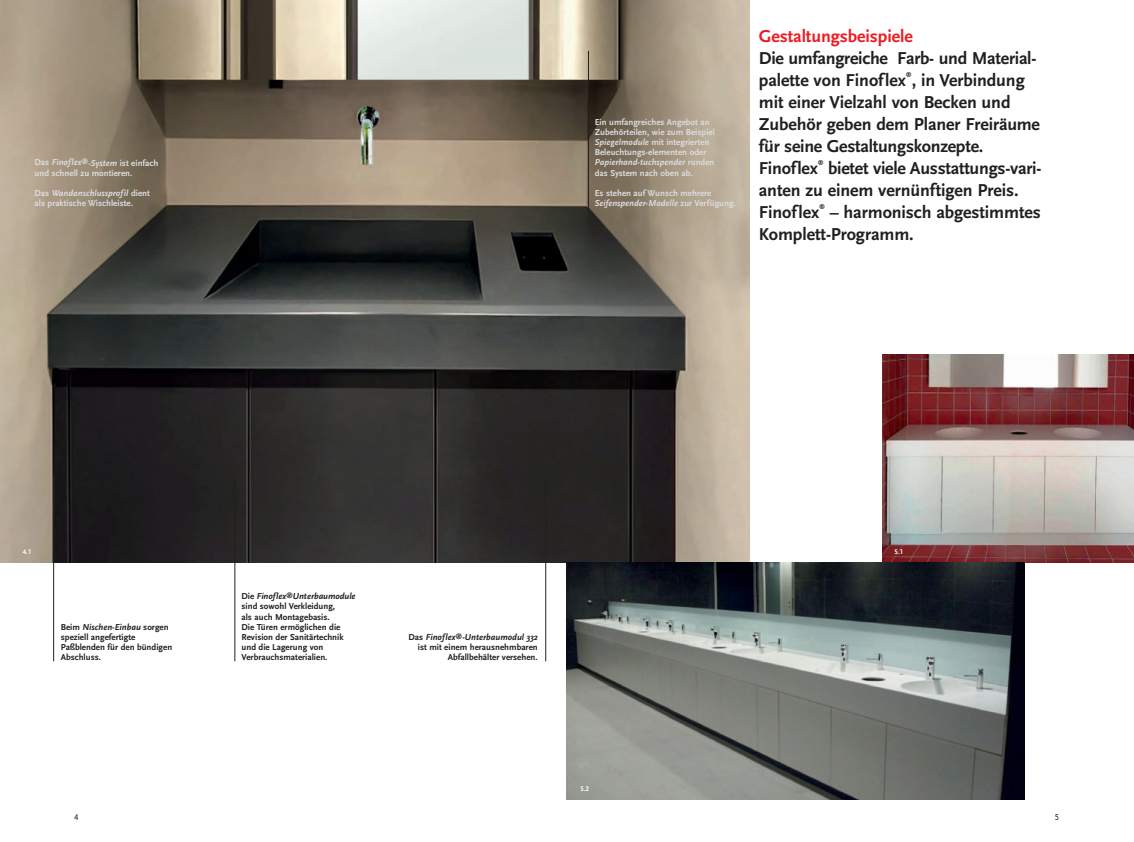
<style>
.page{position:relative;width:1134px;height:842px;background:#fff}
.page>*{position:absolute;margin:0;border:0;box-sizing:border-box;transform-origin:0 0}
.t1{font:700 18px/22px "Scala Sans Pro";letter-spacing:-.005em;color:#221f1f}
.t2{font:700 18px "Scala Sans Pro";letter-spacing:-.005em;color:#ed1c24}
.t3{font:700 9px/10.2px "Scala Sans Pro";color:#dbdcde}
.t4{font:700 9px/10.2px "Scala Sans Pro";color:#221f1f}
.t5{font:9px "Scala Sans Regular LFSC";color:#221f1f}
.t6{font:700 7px "Scala Sans Figures";color:#fff}
.t7{font:700 6px "Scala Sans Pro";color:#221f1f}
.s1{font-style:italic}
</style>
<div class="page">
<img style="left:883px;top:355px;width:251px;height:208px">
<img style="left:0;top:0;width:750px;height:563px">
<img style="left:567px;top:563px;width:458px;height:236px">
<hr style="left:545px;top:476px;width:1px;height:185px;background:#221f1f">
<hr style="left:234px;top:476px;width:1px;height:185px;background:#221f1f">
<hr style="left:53px;top:476px;width:1px;height:185px;background:#221f1f">
<hr style="left:588px;top:51px;width:1px;height:157px;background:#221f1f">
<p class="t3" style="left:35px;top:158px;width:125px">Das <span class="s1">Finoflex</span><sup>®</sup><span class="s1">-System</span> ist einfach und schnell zu montieren.</p>
<p class="t3" style="left:35px;top:188px;width:117px">Das <span class="s1">Wandanschlussprofil</span> dient als praktische Wischleiste.</p>
<p class="t3" style="left:595px;top:117px;width:122px">Ein umfangreiches Angebot an<br>Zubehörteilen, wie zum Beispiel<br><span class="s1">Spiegelmodule</span> mit integrierten<br>Beleuchtungs-elementen oder<br><span class="s1">Papierhand-tuchspender</span> runden das System nach oben ab.</p>
<p class="t3" style="left:595px;top:188px;width:143px">Es stehen auf Wunsch mehrere<br><span class="s1">Seifenspender-Modelle</span> zur Verfügung.</p>
<h1 class="t2" style="left:759px;top:27px;width:155px">Gestaltungsbeispiele</h1>
<h1 class="t1" style="left:759px;top:47px;width:279px">Die umfangreiche Farb- und Material&shy;palette von Finoflex , in Verbindung</h1>
<p class="t7" style="left:906px;top:71px;width:7px">®</p>
<h1 class="t1" style="left:759px;top:91px;width:283px">mit einer Vielzahl von Becken und<br>Zubehör geben dem Planer Freiräume für seine Gestaltungskonzepte.<br>Finoflex</h1>
<p class="t7" style="left:818px;top:159px;width:7px">®</p>
<h1 class="t1" style="left:759px;top:157px;width:284px;text-indent:69px">bietet viele Ausstattungs-vari&shy;anten zu einem vernünftigen Preis.<br>Finoflex</h1>
<p class="t7" style="left:819px;top:203px;width:7px">®</p>
<h1 class="t1" style="left:759px;top:201px;width:284px;text-indent:71px">– harmonisch abgestimmtes<br>Komplett-Programm.</h1>
<p class="t6" style="left:23px;top:548px;width:10px">4.1</p>
<p class="t6" style="left:895px;top:548px;width:10px">5.1</p>
<p class="t4" style="left:242px;top:591px;width:115px">Die <span class="s1">Finoflex</span><sup>®</sup><span class="s1">Unterbaumodule </span>sind sowohl Verkleidung,<br>als auch Montagebasis.<br>Die Türen ermöglichen die<br>Revision der Sanitärtechnik und die Lagerung von<br>Verbrauchsmaterialien.</p>
<p class="t4" style="left:61px;top:622px;width:113px">Beim <span class="s1">Nischen-Einbau</span> sorgen speziell angefertigte<br>Paßblenden für den bündigen<br>Abschluss.</p>
<p class="t4" style="left:409px;top:632px;width:131px;text-align:right">Das <span class="s1">Finoflex</span><sup>®</sup><span class="s1">-Unterbaumodul 332 </span>ist mit einem herausnehmbaren<br>Abfallbehälter versehen.</p>
<p class="t5" style="left:74px;top:814px;width:6px">4</p>
<p class="t6" style="left:580px;top:785px;width:10px">5.2</p>
<p class="t5" style="left:1055px;top:814px;width:6px">5</p>
</div>
